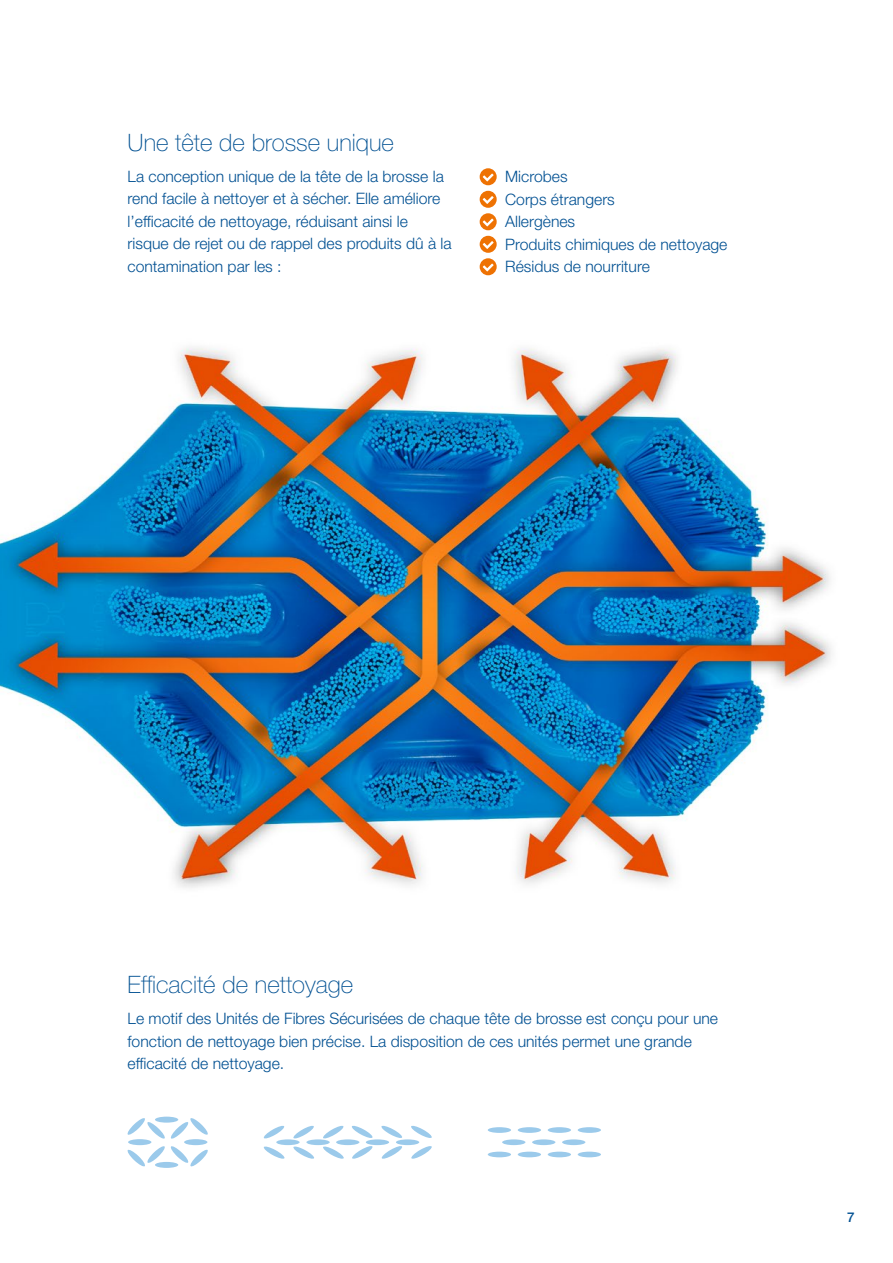
<style>
.page{position:relative;width:893px;height:1263px;background:#fff}
.page>*{position:absolute;margin:0;border:0;box-sizing:border-box;transform-origin:0 0}
.Vikan_Manchet{font:100 24px "Helvetica Neue LT Std";color:#005092}
.Vikan_Brødtekst{font:300 15.75px/22.5px "Helvetica Neue LT Std";color:#005092}
.t1{font:500 13.5px "Helvetica Neue LT Std";color:#005092}
</style>
<div class="page">
<img style="left:0;top:174px;width:831px;height:714px">
<div style="left:128px;top:1139px;width:23px;height:6px;background:#9bcaeb;border-radius:50%"></div>
<div style="left:184px;top:1139px;width:23px;height:6px;background:#9bcaeb;border-radius:50%"></div>
<svg style="left:155px;top:1162px;width:23px;height:6px"></svg>
<svg style="left:127px;top:1145px;width:81px;height:22px"></svg>
<svg style="left:127px;top:1117px;width:81px;height:22px"></svg>
<div style="left:336px;top:1139px;width:23px;height:6px;background:#9bcaeb;border-radius:50%"></div>
<svg style="left:411px;top:1146px;width:21px;height:13px"></svg>
<svg style="left:411px;top:1125px;width:21px;height:13px"></svg>
<svg style="left:381px;top:1146px;width:21px;height:13px"></svg>
<svg style="left:381px;top:1125px;width:21px;height:13px"></svg>
<svg style="left:352px;top:1146px;width:21px;height:13px"></svg>
<svg style="left:352px;top:1125px;width:21px;height:13px"></svg>
<div style="left:366px;top:1139px;width:23px;height:6px;background:#9bcaeb;border-radius:50%"></div>
<div style="left:396px;top:1139px;width:23px;height:6px;background:#9bcaeb;border-radius:50%"></div>
<svg style="left:263px;top:1125px;width:22px;height:14px"></svg>
<svg style="left:263px;top:1146px;width:22px;height:13px"></svg>
<svg style="left:293px;top:1125px;width:21px;height:14px"></svg>
<svg style="left:293px;top:1146px;width:21px;height:13px"></svg>
<svg style="left:323px;top:1125px;width:21px;height:14px"></svg>
<svg style="left:323px;top:1146px;width:21px;height:13px"></svg>
<div style="left:306px;top:1139px;width:24px;height:6px;background:#9bcaeb;border-radius:50%"></div>
<div style="left:276px;top:1139px;width:24px;height:6px;background:#9bcaeb;border-radius:50%"></div>
<div style="left:578px;top:1127px;width:23px;height:6px;background:#9bcaeb;border-radius:50%"></div>
<div style="left:578px;top:1152px;width:23px;height:5px;background:#9bcaeb;border-radius:50%"></div>
<div style="left:548px;top:1127px;width:23px;height:6px;background:#9bcaeb;border-radius:50%"></div>
<div style="left:548px;top:1152px;width:23px;height:5px;background:#9bcaeb;border-radius:50%"></div>
<div style="left:562px;top:1139px;width:23px;height:6px;background:#9bcaeb;border-radius:50%"></div>
<div style="left:488px;top:1127px;width:23px;height:6px;background:#9bcaeb;border-radius:50%"></div>
<div style="left:488px;top:1152px;width:23px;height:5px;background:#9bcaeb;border-radius:50%"></div>
<div style="left:502px;top:1139px;width:23px;height:6px;background:#9bcaeb;border-radius:50%"></div>
<div style="left:518px;top:1127px;width:23px;height:6px;background:#9bcaeb;border-radius:50%"></div>
<div style="left:518px;top:1152px;width:23px;height:5px;background:#9bcaeb;border-radius:50%"></div>
<div style="left:532px;top:1139px;width:23px;height:6px;background:#9bcaeb;border-radius:50%"></div>
<svg style="left:480px;top:168px;width:17px;height:17px"></svg>
<svg style="left:480px;top:191px;width:17px;height:39px"></svg>
<svg style="left:480px;top:236px;width:17px;height:39px"></svg>
<p class="Vikan_Manchet" style="left:128px;top:128px;width:268px">Une tête de brosse unique</p>
<p class="Vikan_Brødtekst" style="left:128px;top:164px;width:326px">La conception unique de la tête de la brosse la rend facile à nettoyer et à sécher. Elle améliore l’efficacité de nettoyage, réduisant ainsi le risque de rejet ou de rappel des produits dû à la contamination par les :</p>
<p class="Vikan_Brødtekst" style="left:505px;top:165px;width:64px">Microbes</p>
<p class="Vikan_Brødtekst" style="left:505px;top:187px;width:111px">Corps étrangers</p>
<p class="Vikan_Brødtekst" style="left:505px;top:210px;width:72px">Allergènes</p>
<p class="Vikan_Brødtekst" style="left:505px;top:232px;width:224px">Produits chimiques de nettoyage</p>
<p class="Vikan_Brødtekst" style="left:505px;top:255px;width:146px">Résidus de nourriture</p>
<p class="Vikan_Manchet" style="left:128px;top:971px;width:227px">Efficacité de nettoyage</p>
<p class="Vikan_Brødtekst" style="left:128px;top:1007px;width:592px">Le motif des Unités de Fibres Sécurisées de chaque tête de brosse est conçu pour une fonction de nettoyage bien précise. La disposition de ces unités permet une grande efficacité de nettoyage.</p>
<p class="t1" style="left:847px;top:1209px;width:9px">7</p>
</div>
